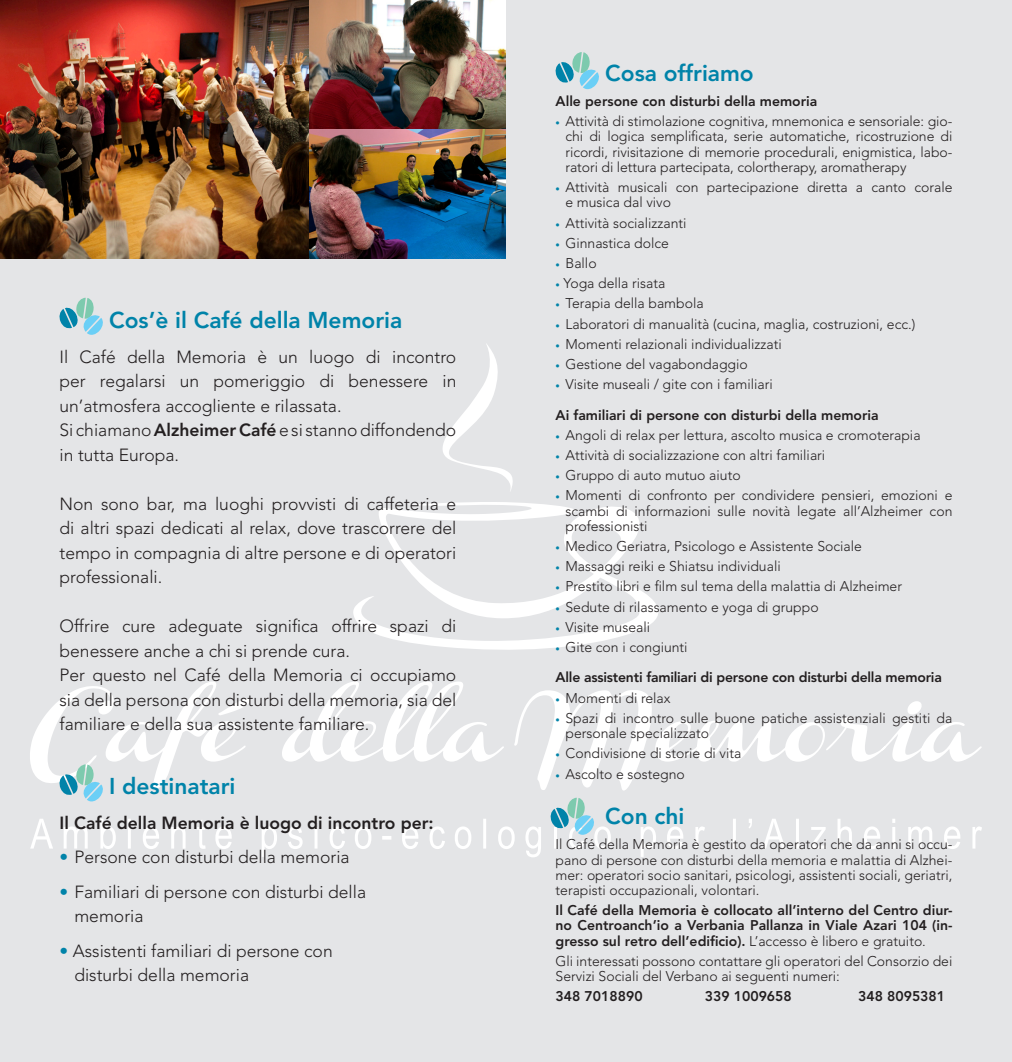
<style>
.page{position:relative;width:1012px;height:1062px;background:#e4e5e7}
.page>*{position:absolute;margin:0;border:0;box-sizing:border-box;transform-origin:0 0}
.t1{font:800 22.75px "Avenir LT Std";color:#0083a9}
.t2{font:300 17.5px/24.5px "Avenir LT Std";color:#231f20;text-align:justify}
.t3{font:800 17.5px "Avenir LT Std";color:#231f20}
.t4{font:300 14px/15.2px "Avenir LT Std";color:#231f20;text-align:justify}
.t5{font:800 14px/15.2px "Avenir LT Std";color:#231f20;text-align:justify}
.s1{font-weight:800}
.s2{color:#0083a9}
.s3{font-size:8.75px;color:#0083a9}
.s4{font-weight:300}
</style>
<div class="page">
<svg style="left:353px;top:344px;width:305px;height:306px"></svg>
<svg style="left:30px;top:681px;width:952px;height:83px"></svg>
<svg style="left:59px;top:298px;width:44px;height:37px"></svg>
<svg style="left:555px;top:52px;width:44px;height:38px"></svg>
<svg style="left:30px;top:764px;width:952px;height:93px"></svg>
<img style="left:0;top:0;width:506px;height:258px">
<p class="t1" style="left:109px;top:307px;width:295px">Cos’è il Café della Memoria</p>
<p class="t2" style="left:60px;top:344px;width:398px">Il Café della Memoria è un luogo di incontro per regalarsi un pomeriggio di benessere in un’atmosfera accogliente e rilassata.</p>
<p class="t2" style="left:60px;top:418px;width:398px">Si chiamano <span class="s1">Alzheimer Café</span> e si stanno diffondendo in tutta Europa.</p>
<p class="t2" style="left:60px;top:491px;width:398px">Non sono bar, ma luoghi provvisti di caffeteria e di altri spazi dedicati al relax, dove trascorrere del tempo in compagnia di altre persone e di operatori professionali.</p>
<p class="t2" style="left:60px;top:614px;width:398px">Offrire cure adeguate significa offrire spazi di benessere anche a chi si prende cura.</p>
<p class="t2" style="left:60px;top:663px;width:398px">Per questo nel Café della Memoria ci occupiamo sia della persona con disturbi della memoria, sia del familiare e della sua assistente familiare.</p>
<p class="t1" style="left:109px;top:773px;width:128px">I destinatari</p>
<p class="t3" style="left:60px;top:812px;width:376px">Il Café della Memoria è luogo di incontro per:</p>
<p class="t2" style="left:60px;top:845px;width:292px"><span class="s2">•</span> Persone con disturbi della memoria</p>
<p class="t2" style="left:60px;top:879px;width:308px"><span class="s2">•</span> Familiari di persone con disturbi della</p>
<p class="t2" style="left:74px;top:904px;width:71px">memoria</p>
<p class="t2" style="left:60px;top:938px;width:275px"><span class="s2">•</span> Assistenti familiari di persone con</p>
<p class="t2" style="left:74px;top:963px;width:176px">disturbi della memoria</p>
<p class="t1" style="left:605px;top:59px;width:150px">Cosa offriamo</p>
<p class="t5" style="left:556px;top:94px;width:263px">Alle persone con disturbi della memoria</p>
<p class="t4" style="left:566px;top:114px;width:388px;text-indent:-10px"><span class="s3">•</span> Attività di stimolazione cognitiva, mnemonica e sensoriale: gio&shy;chi di logica semplificata, serie automatiche, ricostruzione di ricordi, rivisitazione di memorie procedurali, enigmistica, labo&shy;ratori di lettura partecipata, colortherapy, aromatherapy</p>
<p class="t4" style="left:566px;top:180px;width:388px;text-indent:-10px"><span class="s3">•</span> Attività musicali con partecipazione diretta a canto corale e musica dal vivo</p>
<p class="t4" style="left:556px;top:215px;width:132px"><span class="s3">•</span> Attività socializzanti</p>
<p class="t4" style="left:556px;top:235px;width:115px"><span class="s3">•</span> Ginnastica dolce</p>
<p class="t4" style="left:556px;top:255px;width:43px"><span class="s3">•</span> Ballo</p>
<p class="t4" style="left:556px;top:276px;width:111px"><span class="s3">•</span> Yoga della risata</p>
<p class="t4" style="left:556px;top:296px;width:150px"><span class="s3">•</span> Terapia della bambola</p>
<p class="t4" style="left:556px;top:316px;width:361px"><span class="s3">•</span> Laboratori di manualità (cucina, maglia, costruzioni, ecc.)</p>
<p class="t4" style="left:556px;top:336px;width:228px"><span class="s3">•</span> Momenti relazionali individualizzati</p>
<p class="t4" style="left:556px;top:356px;width:194px"><span class="s3">•</span> Gestione del vagabondaggio</p>
<p class="t4" style="left:556px;top:377px;width:219px"><span class="s3">•</span> Visite museali / gite con i familiari</p>
<p class="t5" style="left:556px;top:407px;width:325px">Ai familiari di persone con disturbi della memoria</p>
<p class="t4" style="left:556px;top:427px;width:366px"><span class="s3">•</span> Angoli di relax per lettura, ascolto musica e cromoterapia</p>
<p class="t4" style="left:556px;top:447px;width:271px"><span class="s3">•</span> Attività di socializzazione con altri familiari</p>
<p class="t4" style="left:556px;top:468px;width:187px"><span class="s3">•</span> Gruppo di auto mutuo aiuto</p>
<p class="t4" style="left:566px;top:488px;width:388px;text-indent:-10px"><span class="s3">•</span> Momenti di confronto per condividere pensieri, emozioni e scambi di informazioni sulle novità legate all’Alzheimer con professionisti</p>
<p class="t4" style="left:556px;top:538px;width:308px"><span class="s3">•</span> Medico Geriatra, Psicologo e Assistente Sociale</p>
<p class="t4" style="left:556px;top:559px;width:227px"><span class="s3">•</span> Massaggi reiki e Shiatsu individuali</p>
<p class="t4" style="left:556px;top:579px;width:348px"><span class="s3">•</span> Prestito libri e film sul tema della malattia di Alzheimer</p>
<p class="t4" style="left:556px;top:599px;width:265px"><span class="s3">•</span> Sedute di rilassamento e yoga di gruppo</p>
<p class="t4" style="left:556px;top:619px;width:96px"><span class="s3">•</span> Visite museali</p>
<p class="t4" style="left:556px;top:639px;width:134px"><span class="s3">•</span> Gite con i congiunti</p>
<p class="t5" style="left:556px;top:670px;width:388px">Alle assistenti familiari di persone con disturbi della memoria</p>
<p class="t4" style="left:556px;top:690px;width:116px"><span class="s3">•</span> Momenti di relax</p>
<p class="t4" style="left:566px;top:710px;width:388px;text-indent:-10px"><span class="s3">•</span> Spazi di incontro sulle buone patiche assistenziali gestiti da personale specializzato</p>
<p class="t4" style="left:556px;top:746px;width:187px"><span class="s3">•</span> Condivisione di storie di vita</p>
<p class="t4" style="left:556px;top:766px;width:131px"><span class="s3">•</span> Ascolto e sostegno</p>
<p class="t1" style="left:605px;top:802px;width:81px">Con chi</p>
<p class="t4" style="left:556px;top:837px;width:398px">Il Café della Memoria è gestito da operatori che da anni si occu&shy;pano di persone con disturbi della memoria e malattia di Alzhei&shy;mer: operatori socio sanitari, psicologi, assistenti sociali, geriatri, terapisti occupazionali, volontari.</p>
<p class="t5" style="left:556px;top:902px;width:398px">Il Café della Memoria è collocato all’interno del Centro diur&shy;no Centroanch’io a Verbania Pallanza in Viale Azari 104 (in&shy;gresso sul retro dell’edificio). <span class="s4">L’accesso è libero e gratuito.</span></p>
<p class="t4" style="left:556px;top:953px;width:398px">Gli interessati possono contattare gli operatori del Consorzio dei<br>Servizi Sociali del Verbano ai seguenti numeri:</p>
<p class="t5" style="left:556px;top:988px;width:89px">348 7018890</p>
<p class="t5" style="left:705px;top:988px;width:89px">339 1009658</p>
<p class="t5" style="left:858px;top:988px;width:89px">348 8095381</p>
</div>
